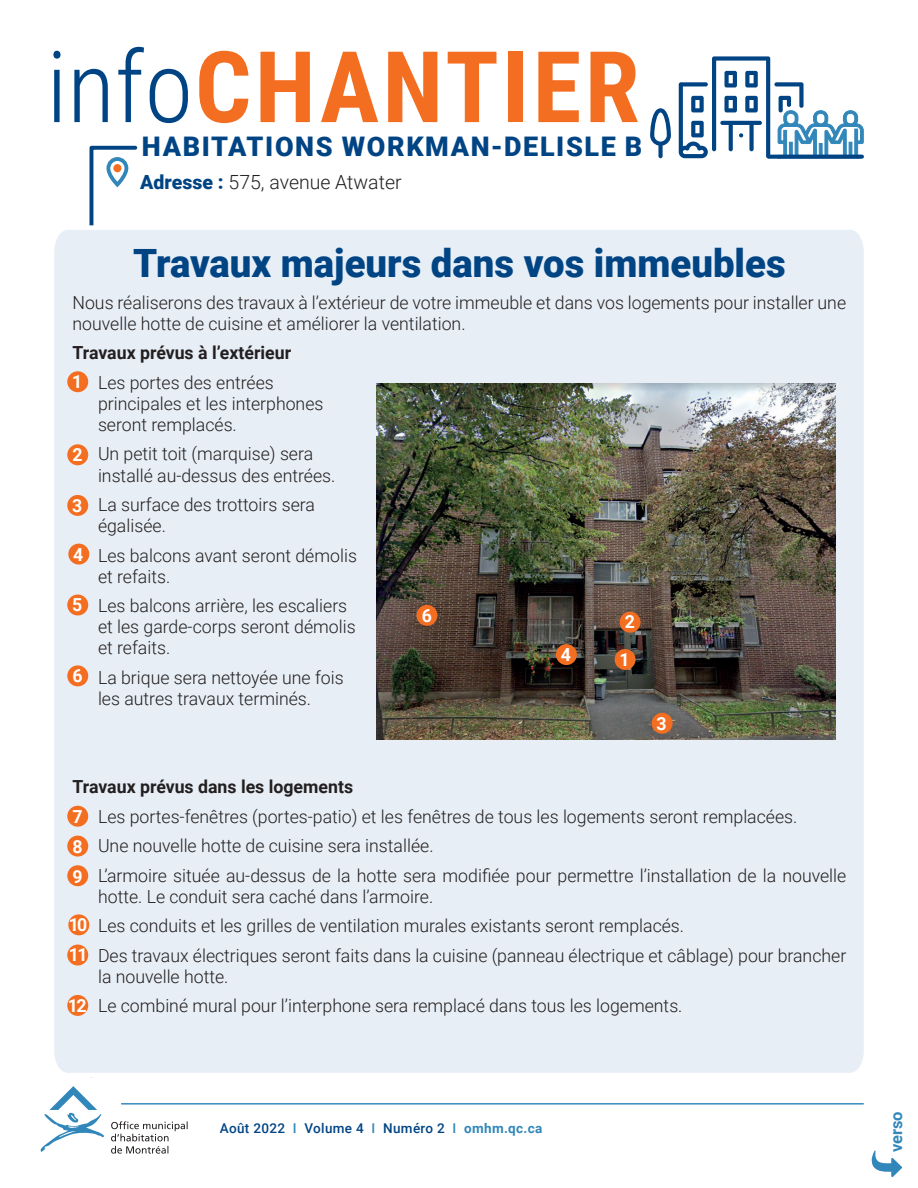
<style>
.page{position:relative;width:918px;height:1188px;background:#fff}
.page>*{position:absolute;margin:0;border:0;box-sizing:border-box;transform-origin:0 0}
.t1{font:700 99px "Roboto Condensed";letter-spacing:.035em;color:#f36e21}
.t2{font:900 39px "Roboto";color:#014484}
.t3{font:900 27px "Roboto";letter-spacing:.06em;color:#014484}
.t4{font:300 19.5px "Roboto";color:#231f20}
.t5{font:300 18px/21px "Roboto";color:#231f20}
.t6{font:700 18px "Roboto";color:#231f20}
.t7{font:700 18px/29.8px "Roboto";color:#fff;text-align:justify}
.t8{font:700 16.5px "Roboto";color:#3287ba}
.t9{font:500 13.5px "Roboto";letter-spacing:.025em;color:#014484}
.s1{font-weight:300;color:#014484}
.s2{font-weight:900;color:#014484}
.s3{font-weight:700;color:#fff}
.s4{color:#3287ba}
.s5{font-weight:700;color:#3287ba}
</style>
<div class="page">
<svg style="left:89px;top:145px;width:49px;height:78px"></svg>
<div style="left:54px;top:223px;width:810px;height:855px;background:#e7eef5"></div>
<svg style="left:650px;top:108px;width:21px;height:50px"></svg>
<svg style="left:679px;top:56px;width:185px;height:103px"></svg>
<svg style="left:769px;top:155px;width:93px;height:4px"></svg>
<div style="left:106px;top:157px;width:22px;height:29px;border:4px solid #3287ba;border-radius:9px"></div>
<div style="left:113px;top:164px;width:8px;height:8px;background:#f36e21;border-radius:50%"></div>
<svg style="left:872px;top:1151px;width:30px;height:26px"></svg>
<svg style="left:41px;top:1086px;width:63px;height:66px"></svg>
<svg style="left:111px;top:1121px;width:77px;height:33px"></svg>
<hr style="left:122px;top:1103px;width:741px;height:2px;background:#3889be">
<img style="left:377px;top:383px;width:458px;height:356px">
<img style="left:785px;top:636px;width:30px;height:19px">
<div style="left:67px;top:371px;width:21px;height:21px;background:#f36e21;border-radius:50%"></div>
<div style="left:615px;top:649px;width:21px;height:21px;background:#f36e21;border-radius:50%"></div>
<div style="left:67px;top:444px;width:21px;height:21px;background:#f36e21;border-radius:50%"></div>
<div style="left:67px;top:495px;width:21px;height:21px;background:#f36e21;border-radius:50%"></div>
<div style="left:68px;top:544px;width:21px;height:21px;background:#f36e21;border-radius:50%"></div>
<div style="left:67px;top:595px;width:21px;height:20px;background:#f36e21;border-radius:50%"></div>
<div style="left:67px;top:665px;width:21px;height:21px;background:#f36e21;border-radius:50%"></div>
<div style="left:67px;top:806px;width:21px;height:21px;background:#f36e21;border-radius:50%"></div>
<div style="left:67px;top:836px;width:21px;height:21px;background:#f36e21;border-radius:50%"></div>
<div style="left:67px;top:865px;width:21px;height:21px;background:#f36e21;border-radius:50%"></div>
<div style="left:68px;top:914px;width:21px;height:21px;background:#f36e21;border-radius:50%"></div>
<div style="left:67px;top:945px;width:21px;height:21px;background:#f36e21;border-radius:50%"></div>
<div style="left:67px;top:995px;width:21px;height:21px;background:#f36e21;border-radius:50%"></div>
<div style="left:620px;top:612px;width:21px;height:21px;background:#f36e21;border-radius:50%"></div>
<div style="left:652px;top:713px;width:21px;height:21px;background:#f36e21;border-radius:50%"></div>
<div style="left:556px;top:644px;width:21px;height:21px;background:#f36e21;border-radius:50%"></div>
<div style="left:416px;top:605px;width:21px;height:21px;background:#f36e21;border-radius:50%"></div>
<h1 class="t1" style="left:46px;top:18px;width:595px"><span class="s1">info</span>CHANTIER</h1>
<h3 class="t3" style="left:142px;top:128px;width:502px">HABITATIONS WORKMAN-DELISLE B</h3>
<p class="t4" style="left:140px;top:169px;width:263px"><span class="s2">Adresse :</span> 575, avenue Atwater</p>
<h2 class="t2" style="left:133px;top:236px;width:654px">Travaux majeurs dans vos immeubles</h2>
<p class="t5" style="left:72px;top:291px;width:775px">Nous réaliserons des travaux à l’extérieur de votre immeuble et dans vos logements pour installer une nouvelle hotte de cuisine et améliorer la ventilation.</p>
<p class="t6" style="left:72px;top:340px;width:220px">Travaux prévus à l’extérieur</p>
<p class="t5" style="left:98px;top:371px;width:227px">Les portes des entrées principales et les interphones seront remplacés.</p>
<p class="t5" style="left:98px;top:443px;width:239px;text-indent:-26px"><span class="s3">2</span>. Un petit toit (marquise) sera installé au-dessus des entrées.</p>
<p class="t5" style="left:98px;top:493px;width:218px;text-indent:-26px"><span class="s3">3</span>. La surface des trottoirs sera égalisée.</p>
<p class="t5" style="left:98px;top:544px;width:260px;text-indent:-25px"><span class="s3">4</span>. Les balcons avant seront démolis et refaits.</p>
<p class="t5" style="left:98px;top:594px;width:259px;text-indent:-26px"><span class="s3">5</span>. Les balcons arrière, les escaliers et les garde-corps seront démolis et refaits.</p>
<p class="t5" style="left:72px;top:666px;width:273px;text-align:center"><span class="s3">6</span>. La brique sera nettoyée une fois les autres travaux terminés.</p>
<p class="t7" style="left:72px;top:366px;width:12px">1</p>
<p class="t7" style="left:422px;top:600px;width:12px">6</p>
<p class="t7" style="left:625px;top:606px;width:12px">2</p>
<p class="t7" style="left:561px;top:639px;width:12px">4</p>
<p class="t7" style="left:619px;top:644px;width:12px">1</p>
<p class="t7" style="left:656px;top:708px;width:12px">3</p>
<p class="t6" style="left:72px;top:774px;width:282px">Travaux prévus dans les logements</p>
<p class="t5" style="left:98px;top:801px;width:750px;line-height:29.5px">Les portes-fenêtres (portes-patio) et les fenêtres de tous les logements seront remplacées.<br>Une nouvelle hotte de cuisine sera installée.<br>L’armoire située au-dessus de la hotte sera modifiée pour permettre l’installation de la nouvelle</p>
<p class="t5" style="left:98px;top:881px;width:750px;line-height:29.5px">hotte. Le conduit sera caché dans l’armoire.<br>Les conduits et les grilles de ventilation murales existants seront remplacés.<br>Des travaux électriques seront faits dans la cuisine (panneau électrique et câblage) pour brancher</p>
<p class="t5" style="left:98px;top:961px;width:586px;line-height:29.5px">la nouvelle hotte.<br>Le combiné mural pour l’interphone sera remplacé dans tous les logements.</p>
<p class="t7" style="left:72px;top:801px;width:12px">7<br>8<br>9</p>
<p class="t7" style="left:69px;top:909px;width:20px">10<br>11</p>
<p class="t7" style="left:68px;top:990px;width:20px">12</p>
<p class="t9" style="left:220px;top:1119px;width:324px">Août 2022 <span class="s4">I</span> Volume 4 <span class="s4">I</span> Numéro 2 <span class="s4">I</span> <span class="s5">omhm.qc.ca</span></p>
<p class="t8" style="left:885px;top:1152px;width:42px;rotate:-90deg">verso</p>
</div>
